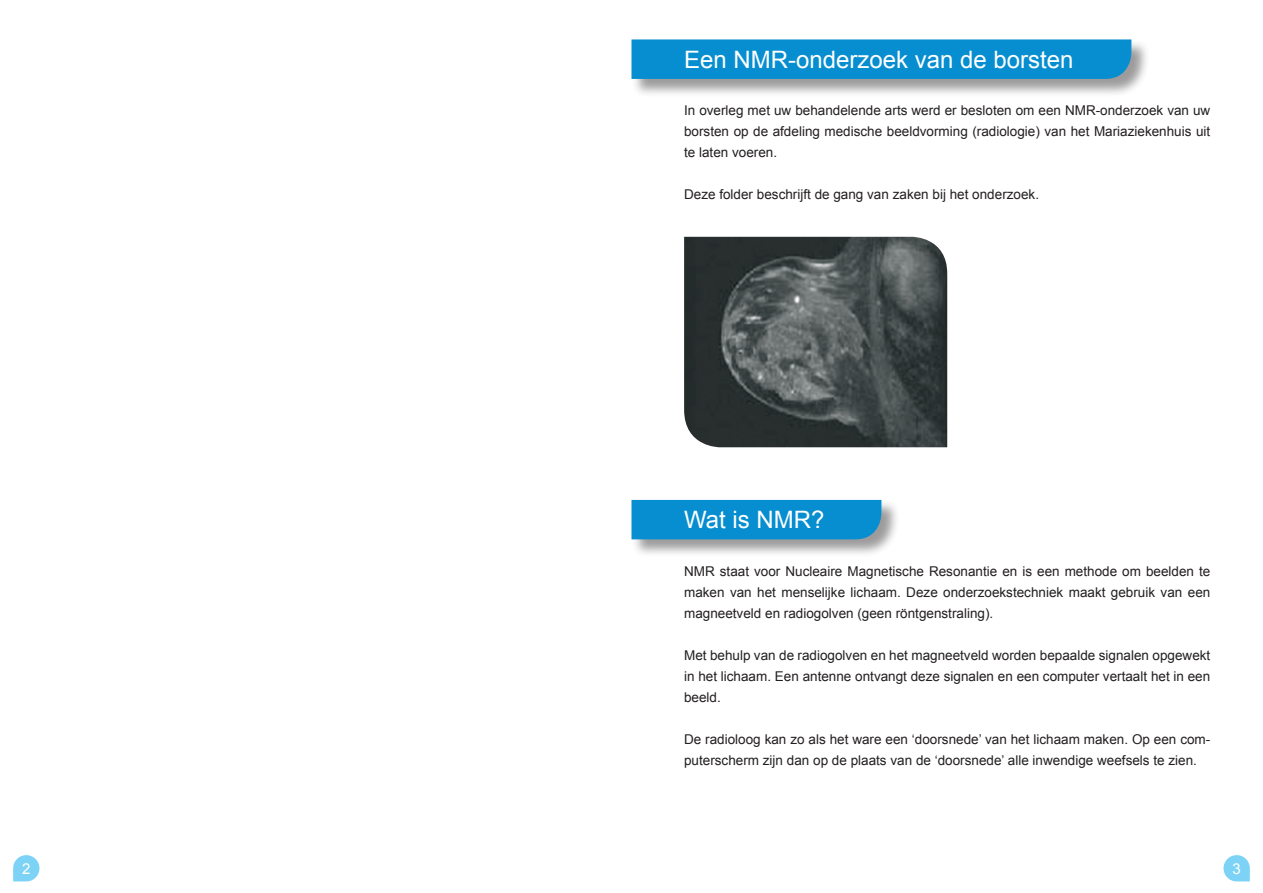
<style>
.page{position:relative;width:1263px;height:893px;background:#fff}
.page>*{position:absolute;margin:0;border:0;box-sizing:border-box;transform-origin:0 0}
._2_1_Titel_balk{font:24px "Arial";color:#fff}
.t1{font:15px "Arial";color:#fff}
._3_1_Bodytekst{font:13.5px/21px "Arial";color:#231f20;text-align:justify}
</style>
<div class="page">
<svg style="left:13px;top:855px;width:26px;height:26px"></svg>
<svg style="left:1223px;top:855px;width:27px;height:26px"></svg>
<div style="left:631px;top:40px;width:518px;height:57px;background:#231f20;opacity:.45"></div>
<div style="left:631px;top:39px;width:500px;height:40px;background:#068ed0"></div>
<div style="left:631px;top:500px;width:268px;height:58px;background:#231f20;opacity:.45"></div>
<div style="left:631px;top:500px;width:250px;height:39px;background:#068ed0"></div>
<img style="left:684px;top:237px;width:263px;height:210px">
<p class="_2_1_Titel_balk" style="left:684px;top:44px;width:391px">Een NMR-onderzoek van de borsten</p>
<p class="_3_1_Bodytekst" style="left:684px;top:100px;width:528px">In overleg met uw behandelende arts werd er besloten om een NMR-onderzoek van uw borsten op de afdeling medische beeldvorming (radiologie) van het Mariaziekenhuis uit te laten voeren.</p>
<p class="_3_1_Bodytekst" style="left:684px;top:184px;width:356px">Deze folder beschrijft de gang van zaken bij het onderzoek.</p>
<p class="_2_1_Titel_balk" style="left:684px;top:504px;width:142px">Wat is NMR?</p>
<p class="_3_1_Bodytekst" style="left:684px;top:560px;width:528px">NMR staat voor Nucleaire Magnetische Resonantie en is een methode om beelden te maken van het menselijke lichaam. Deze onderzoekstechniek maakt gebruik van een magneetveld en radiogolven (geen röntgenstraling).</p>
<p class="_3_1_Bodytekst" style="left:684px;top:644px;width:528px">Met behulp van de radiogolven en het magneetveld worden bepaalde signalen opgewekt in het lichaam. Een antenne ontvangt deze signalen en een computer vertaalt het in een beeld.</p>
<p class="_3_1_Bodytekst" style="left:684px;top:728px;width:528px">De radioloog kan zo als het ware een ‘doorsnede’ van het lichaam maken. Op een com&shy;puterscherm zijn dan op de plaats van de ‘doorsnede’ alle inwendige weefsels te zien.</p>
<p class="t1" style="left:22px;top:859px;width:10px">2</p>
<p class="t1" style="left:1232px;top:859px;width:10px">3</p>
</div>
